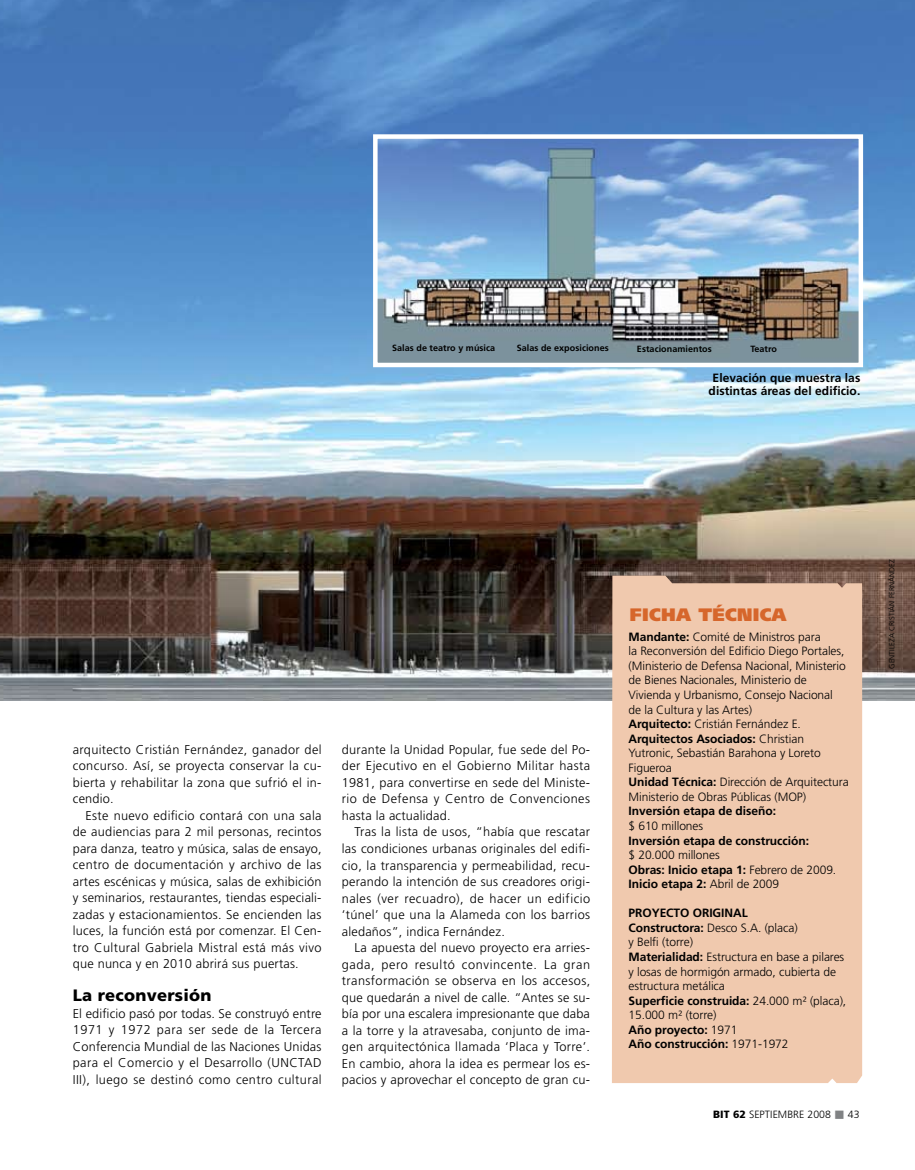
<style>
.page{position:relative;width:915px;height:1170px;background:#fff}
.page>*{position:absolute;margin:0;border:0;box-sizing:border-box;transform-origin:0 0}
.t1{font:900 18px "Frutiger";letter-spacing:.015em;color:#d6662b}
.t2{font:900 16.5px "Frutiger";letter-spacing:.015em;color:#000}
.t3{font:300 12.75px/16.5px "Frutiger";letter-spacing:.025em;color:#000;text-align:justify}
.t4{font:300 12px/14.5px "Frutiger";letter-spacing:-.005em;color:#000}
.t5{font:700 12px/13.5px "Frutiger";letter-spacing:.005em;color:#000;text-align:center}
.t6{font:300 10.5px "Frutiger";letter-spacing:.005em;color:#000}
.t7{font:700 9px "Frutiger";letter-spacing:.005em;color:#000}
.t8{font:300 7.5px "Frutiger";letter-spacing:.005em;color:#000}
.s1{font-weight:700}
.s2{font-weight:900}
.s3{color:#808284}
</style>
<div class="page">
<img style="left:0;top:0;width:914px;height:700px">
<div style="left:611px;top:575px;width:250px;height:507px;background:#f0c9ae"></div>
<img style="left:378px;top:139px;width:479px;height:223px">
<div style="left:373px;top:134px;width:489px;height:233px;border:4px solid #fff"></div>
<p class="t7" style="left:392px;top:343px;width:105px">Salas de teatro y música</p>
<p class="t7" style="left:516px;top:342px;width:94px">Salas de exposiciones</p>
<p class="t7" style="left:636px;top:343px;width:76px">Estacionamientos</p>
<p class="t7" style="left:750px;top:344px;width:28px">Teatro</p>
<p class="t5" style="left:708px;top:371px;width:153px">Elevación que muestra las distintas áreas del edificio.</p>
<p class="t3" style="left:73px;top:740px;width:250px">arquitecto Cristián Fernández, ganador del concurso. Así, se proyecta conservar la cu&shy;bierta y rehabilitar la zona que sufrió el in&shy;cendio.</p>
<p class="t3" style="left:73px;top:806px;width:250px;text-indent:13px">Este nuevo edificio contará con una sala de audiencias para 2 mil personas, recintos para danza, teatro y música, salas de ensayo, centro de documentación y archivo de las artes escénicas y música, salas de exhibición y seminarios, restaurantes, tiendas especiali&shy;zadas y estacionamientos. Se encienden las luces, la función está por comenzar. El Cen&shy;tro Cultural Gabriela M istral está más vivo que nunca y en 2010 abrirá sus puertas.</p>
<p class="t2" style="left:73px;top:985px;width:140px">La reconversión</p>
<p class="t3" style="left:73px;top:1004px;width:250px;text-align:left">El edificio pasó por todas. Se construyó entre 1971 y 1972 para ser sede de la Tercera Conferencia M undial de las Naciones U nidas para el Comercio y el Desarrollo (U NCTAD III), luego se destinó como centro cultural</p>
<p class="t3" style="left:342px;top:741px;width:250px">durante la U nidad Popular, fue sede del Po&shy;der Ejecutivo en el Gobierno M ilitar hasta 1981, para convertirse en sede del M iniste&shy;rio de Defensa y Centro de Convenciones hasta la actualidad.</p>
<p class="t3" style="left:342px;top:823px;width:250px;text-indent:13px">Tras la lista de usos, “había que rescatar las condiciones urbanas originales del edifi&shy;cio, la transparencia y permeabilidad, recu&shy;perando la intención de sus creadores origi&shy;nales (ver recuadro), de hacer un edificio ‘túnel’ que una la Alameda con los barrios aledaños”, indica Fernández.</p>
<p class="t3" style="left:342px;top:939px;width:250px;text-indent:13px">La apuesta del nuevo proyecto era arries&shy;gada, pero resultó convincente. La gran transformación se observa en los accesos, que quedarán a nivel de calle. “Antes se su&shy;bía por una escalera impresionante que daba a la torre y la atravesaba, conjunto de ima&shy;gen arquitectónica llamada ‘Placa y Torre’.<br>En cambio, ahora la idea es permear los es&shy;pacios y aprovechar el concepto de gran cu-</p>
<h1 class="t1" style="left:629px;top:603px;width:158px">FICHA TÉCNICA</h1>
<p class="t4" style="left:628px;top:629px;width:222px"><span class="s1">Mandante:</span> Comité de M inistros para<br>la Reconversión del Edificio Diego Portales, (M inisterio de Defensa Nacional, M inisterio de Bienes Nacionales, M inisterio de Vivienda y U rbanismo, Consejo Nacional<br>de la Cultura y las Artes)<br><span class="s1">Arquitecto:</span> Cristián Fernández E.<br><span class="s1">Arquitectos Asociados:</span> Christian Yutronic, Sebastián Barahona y Loreto Figueroa<br><span class="s1">Unidad Técnica:</span> Dirección de Arquitectura M inisterio de Obras Públicas (MOP</p>
<p class="t4" style="left:802px;top:789px;width:5px">)</p>
<p class="t5" style="left:628px;top:804px;width:149px">Inversión etapa de diseño:</p>
<p class="t4" style="left:628px;top:818px;width:76px">$ 610 millones</p>
<p class="t5" style="left:628px;top:833px;width:182px">Inversión etapa de construcción:</p>
<p class="t4" style="left:628px;top:847px;width:209px">$ 20.000 millones<br><span class="s1">Obras: Inicio etapa 1:</span> Febrero de 2009.<br><span class="s1">Inicio etapa 2:</span> Abril de 2009</p>
<p class="t4" style="left:628px;top:905px;width:219px"><span class="s1">Proyecto original<br>Constructora:</span> Desco S.A. (placa)<br>y Belfi (torre)<br><span class="s1">Materialidad:</span> Estructura en base a pilares y losas de hormigón armado, cubierta de estructura metálica<br><span class="s1">Superficie construida:</span> 24.000 m² (placa),<br>15.000 m² (torre)<br><span class="s1">Año proyecto:</span> 1971<br><span class="s1">Año construcción:</span> 1971-1972</p>
<p class="t6" style="left:713px;top:1108px;width:148px"><span class="s2">BIT 62</span> septiembre 2008 <span class="s3">■</span> 43</p>
<p class="t8" style="left:887px;top:668px;width:111px;rotate:-90deg">g entileza c ristián fernández</p>
</div>
